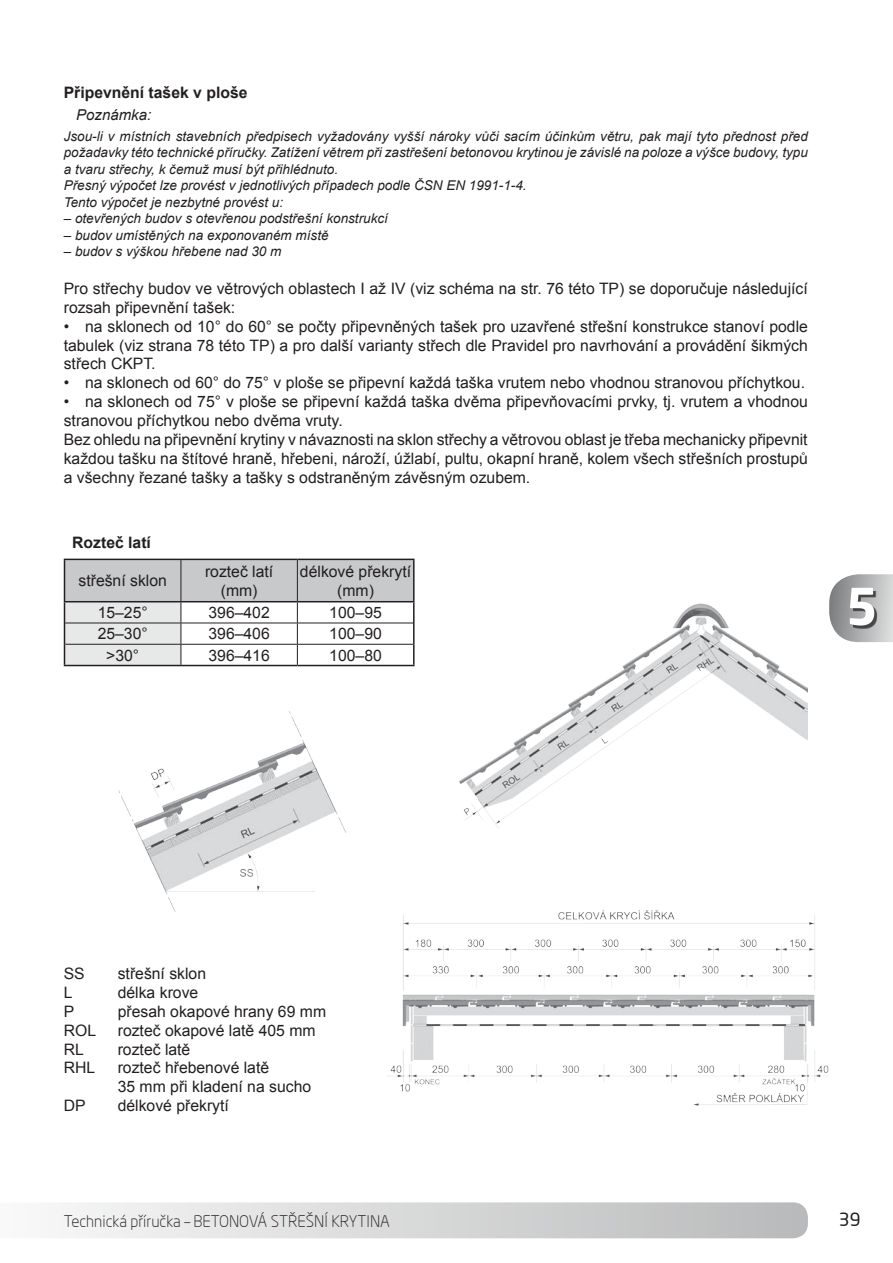
<style>
.page{position:relative;width:893px;height:1263px;background:#fff}
.page>*{position:absolute;margin:0;border:0;box-sizing:border-box;transform-origin:0 0}
.t1{font:700 50.1px "Neo Sans Pro";color:#fff}
.t2{font:18px "Neo Sans Pro";color:#231f20}
.t3{font:15.75px/18.9px "Arial";color:#231f20}
.t4{font:300 15.75px "Neo Sans Pro";color:#231f20}
.t5{font:700 15.75px "Arial";color:#231f20}
.t6{font:italic 15px "Arial";color:#231f20}
.t7{font:italic 13.5px/16.5px "Arial";color:#231f20}
</style>
<div class="page">
<svg style="left:61px;top:1202px;width:747px;height:36px"></svg>
<hr style="left:413px;top:602px;width:2px;height:21px;background:#231f20">
<hr style="left:413px;top:623px;width:2px;height:21px;background:#231f20">
<hr style="left:413px;top:644px;width:2px;height:21px;background:#231f20">
<hr style="left:64px;top:665px;width:117px;height:1px;background:#231f20">
<hr style="left:181px;top:665px;width:116px;height:1px;background:#231f20">
<hr style="left:297px;top:665px;width:118px;height:1px;background:#231f20">
<svg style="left:64px;top:560px;width:350px;height:105px"></svg>
<hr style="left:64px;top:559px;width:117px;height:1px;background:#231f20">
<hr style="left:64px;top:560px;width:1px;height:41px;background:#231f20">
<hr style="left:181px;top:559px;width:116px;height:1px;background:#231f20">
<hr style="left:297px;top:559px;width:118px;height:1px;background:#231f20">
<hr style="left:413px;top:560px;width:2px;height:41px;background:#231f20">
<hr style="left:64px;top:601px;width:117px;height:1px;background:#231f20">
<hr style="left:181px;top:601px;width:116px;height:1px;background:#231f20">
<hr style="left:297px;top:601px;width:118px;height:1px;background:#231f20">
<hr style="left:181px;top:560px;width:1px;height:41px;background:#231f20">
<hr style="left:297px;top:560px;width:1px;height:41px;background:#231f20">
<img style="left:459px;top:603px;width:348px;height:226px">
<img style="left:118px;top:711px;width:228px;height:201px">
<img style="left:390px;top:910px;width:439px;height:196px">
<svg style="left:829px;top:574px;width:64px;height:68px"></svg>
<div style="left:853px;top:590px;width:24px;height:38px;background:#231f20;opacity:.75"></div>
<p class="t5" style="left:64px;top:82px;width:185px">Připevnění tašek v ploše</p>
<p class="t6" style="left:76px;top:105px;width:77px">Poznámka:</p>
<p class="t7" style="left:64px;top:128px;width:746px">Jsou-li v místních stavebních předpisech vyžadovány vyšší nároky vůči sacím účinkům větru, pak mají tyto přednost před požadavky této technické příručky. Zatížení větrem při zastřešení betonovou krytinou je závislé na poloze a výšce budovy, typu a tvaru střechy, k čemuž musí být přihlédnuto.<br>Přesný výpočet lze provést v jednotlivých případech podle ČSN EN 1991-1-4.<br>Tento výpočet je nezbytné provést u:</p>
<p class="t7" style="left:64px;top:210px;width:326px">– otevřených budov s otevřenou podstřešní konstrukcí</p>
<p class="t7" style="left:64px;top:227px;width:266px">– budov umístěných na exponovaném místě</p>
<p class="t7" style="left:64px;top:243px;width:219px">– budov s výškou hřebene nad 30 m</p>
<p class="t3" style="left:64px;top:279px;width:746px">Pro střechy budov ve větrových oblastech I až IV (viz schéma na str. 76 této TP) se doporučuje následující rozsah připevnění tašek:</p>
<p class="t3" style="left:64px;top:317px;width:746px;text-align:justify">• na sklonech od 10° do 60° se počty připevněných tašek pro uzavřené střešní konstrukce stanoví podle tabulek (viz strana 78 této TP) a pro další varianty střech dle Pravidel pro navrhování a provádění šikmých střech CKPT.</p>
<p class="t3" style="left:64px;top:373px;width:743px">• na sklonech od 60° do 75° v ploše se připevní každá taška vrutem nebo vhodnou stranovou příchytkou.</p>
<p class="t3" style="left:64px;top:392px;width:746px">• na sklonech od 75° v ploše se připevní každá taška dvěma připevňovacími prvky, tj. vrutem a vhodnou stranovou příchytkou nebo dvěma vruty.<br>Bez ohledu na připevnění krytiny v návaznosti na sklon střechy a větrovou oblast je třeba mechanicky připevnit každou tašku na štítové hraně, hřebeni, nároží, úžlabí, pultu, okapní hraně, kolem všech střešních prostupů a všechny řezané tašky a tašky s odstraněným závěsným ozubem.</p>
<p class="t5" style="left:72px;top:532px;width:80px">Rozteč latí</p>
<p class="t3" style="left:79px;top:571px;width:90px">střešní sklon</p>
<p class="t3" style="left:205px;top:562px;width:70px;text-align:center">rozteč latí (mm)</p>
<p class="t3" style="left:300px;top:562px;width:113px;text-align:center">délkové překrytí (mm)</p>
<p class="t3" style="left:98px;top:603px;width:52px">15–25°</p>
<p class="t3" style="left:208px;top:603px;width:63px">396–402</p>
<p class="t3" style="left:329px;top:603px;width:54px">100–95</p>
<p class="t3" style="left:98px;top:624px;width:52px">25–30°</p>
<p class="t3" style="left:208px;top:624px;width:63px">396–406</p>
<p class="t3" style="left:329px;top:624px;width:54px">100–90</p>
<p class="t3" style="left:106px;top:646px;width:35px">&gt;30°</p>
<p class="t3" style="left:208px;top:646px;width:63px">396–416</p>
<p class="t3" style="left:329px;top:646px;width:54px">100–80</p>
<h1 class="t1" style="left:846px;top:574px;width:34px">5</h1>
<p class="t3" style="left:64px;top:964px;width:23px">SS</p>
<p class="t3" style="left:118px;top:964px;width:90px">střešní sklon</p>
<p class="t3" style="left:64px;top:983px;width:10px">L</p>
<p class="t3" style="left:118px;top:983px;width:82px">délka krove</p>
<p class="t3" style="left:64px;top:1002px;width:12px">P</p>
<p class="t3" style="left:118px;top:1002px;width:210px">přesah okapové hrany 69 mm</p>
<p class="t3" style="left:64px;top:1021px;width:34px">ROL</p>
<p class="t3" style="left:118px;top:1021px;width:199px">rozteč okapové latě 405 mm</p>
<p class="t3" style="left:64px;top:1040px;width:22px">RL</p>
<p class="t3" style="left:118px;top:1040px;width:74px">rozteč latě</p>
<p class="t3" style="left:64px;top:1058px;width:33px">RHL</p>
<p class="t3" style="left:118px;top:1058px;width:195px">rozteč hřebenové latě<br>35 mm při kladení na sucho</p>
<p class="t3" style="left:64px;top:1096px;width:23px">DP</p>
<p class="t3" style="left:118px;top:1096px;width:113px">délkové překrytí</p>
<p class="t4" style="left:64px;top:1211px;width:328px">Technická příručka – BETONOVÁ STŘEŠNÍ KRYTINA</p>
<p class="t2" style="left:839px;top:1209px;width:23px">39</p>
</div>
